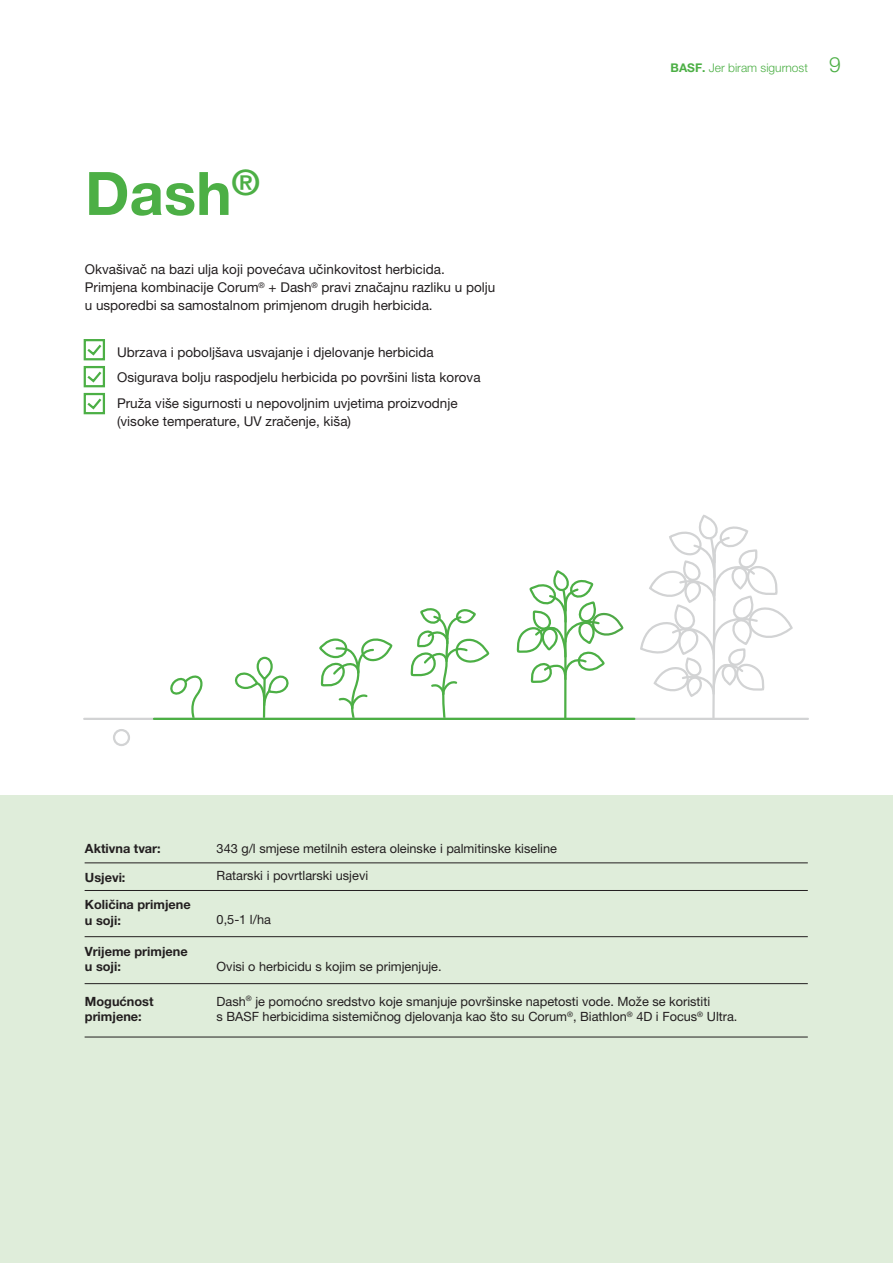
<style>
.page{position:relative;width:893px;height:1263px;background:#fff}
.page>*{position:absolute;margin:0;border:0;box-sizing:border-box;transform-origin:0 0}
.t1{font:700 60px "Helvetica Neue";color:#4caf45}
.t2{font:13.5px/18px "Helvetica Neue LT Pro";color:#231f20}
.t3{font:12.75px/26.8px "Helvetica Neue LT Pro";color:#231f20}
.t4{font:700 12.75px/15.3px "Helvetica Neue LT Pro";color:#231f20}
.t5{font:300 12px "Helvetica Neue LT Pro";color:#4caf45}
.s1{font-weight:700}
.s2{font-size:21px}
</style>
<div class="page">
<div style="left:0;top:795px;width:893px;height:468px;background:#dfedda"></div>
<div style="left:84px;top:339px;width:21px;height:21px;border:2px solid #4caf45"></div>
<svg style="left:85px;top:342px;width:19px;height:15px"></svg>
<div style="left:84px;top:366px;width:21px;height:21px;border:2px solid #4caf45"></div>
<svg style="left:85px;top:369px;width:19px;height:15px"></svg>
<div style="left:84px;top:393px;width:21px;height:21px;border:2px solid #4caf45"></div>
<svg style="left:85px;top:396px;width:19px;height:15px"></svg>
<hr style="left:85px;top:863px;width:723px;height:1px;background:#231f20">
<hr style="left:85px;top:1037px;width:723px;height:1px;background:#231f20">
<hr style="left:85px;top:890px;width:723px;height:1px;background:#231f20">
<hr style="left:85px;top:936px;width:723px;height:1px;background:#231f20">
<hr style="left:85px;top:983px;width:723px;height:1px;background:#231f20">
<svg style="left:233px;top:656px;width:56px;height:62px"></svg>
<svg style="left:317px;top:638px;width:77px;height:80px"></svg>
<svg style="left:407px;top:608px;width:83px;height:110px"></svg>
<svg style="left:168px;top:675px;width:36px;height:43px"></svg>
<hr style="left:84px;top:718px;width:724px;height:2px;background:#d2d3d4">
<svg style="left:639px;top:516px;width:155px;height:202px"></svg>
<div style="left:113px;top:729px;width:17px;height:17px;border:2px solid #d2d3d4;border-radius:50%"></div>
<hr style="left:154px;top:718px;width:480px;height:2px;background:#4caf45">
<svg style="left:513px;top:571px;width:112px;height:147px"></svg>
<h1 class="t1" style="left:85px;top:146px;width:176px">Dash<sup>®</sup></h1>
<p class="t2" style="left:85px;top:260px;width:412px">Okvašivač na bazi ulja koji povećava učinkovitost herbicida.<br>Primjena kombinacije Corum<sup>®</sup> + Dash<sup>®</sup> pravi značajnu razliku u polju u usporedbi sa samostalnom primjenom drugih herbicida.</p>
<p class="t2" style="left:117px;top:339px;width:365px;line-height:25.5px">Ubrzava i poboljšava usvajanje i djelovanje herbicida<br>Osigurava bolju raspodjelu herbicida po površini lista korova<br>Pruža više sigurnosti u nepovoljnim uvjetima proizvodnje</p>
<p class="t2" style="left:117px;top:411px;width:236px">(visoke temperature, UV zračenje, kiša)</p>
<p class="t5" style="left:671px;top:60px;width:172px"><span class="s1">BASF.</span> Jer biram sigurnost <span class="s2">9</span></p>
<p class="t4" style="left:85px;top:841px;width:77px">Aktivna tvar:</p>
<p class="t4" style="left:85px;top:869px;width:42px">Usjevi:</p>
<p class="t4" style="left:85px;top:897px;width:107px">Količina primjene u soji:</p>
<p class="t4" style="left:85px;top:943px;width:104px">Vrijeme primjene u soji:</p>
<p class="t3" style="left:217px;top:835px;width:342px">343 g/l smjese metilnih estera oleinske i palmitinske kiseline<br>Ratarski i povrtlarski usjevi</p>
<p class="t3" style="left:217px;top:906px;width:56px">0,5-1 l/ha</p>
<p class="t3" style="left:217px;top:952px;width:227px">Ovisi o herbicidu s kojim se primjenjuje.</p>
<p class="t4" style="left:85px;top:993px;width:70px">Mogućnost primjene:</p>
<p class="t3" style="left:217px;top:993px;width:522px;line-height:15.3px">Dash<sup>®</sup> je pomoćno sredstvo koje smanjuje površinske napetosti vode. Može se koristiti<br>s BASF herbicidima sistemičnog djelovanja kao što su Corum<sup>®</sup>, Biathlon<sup>®</sup> 4D i Focus<sup>®</sup> Ultra.</p>
</div>
